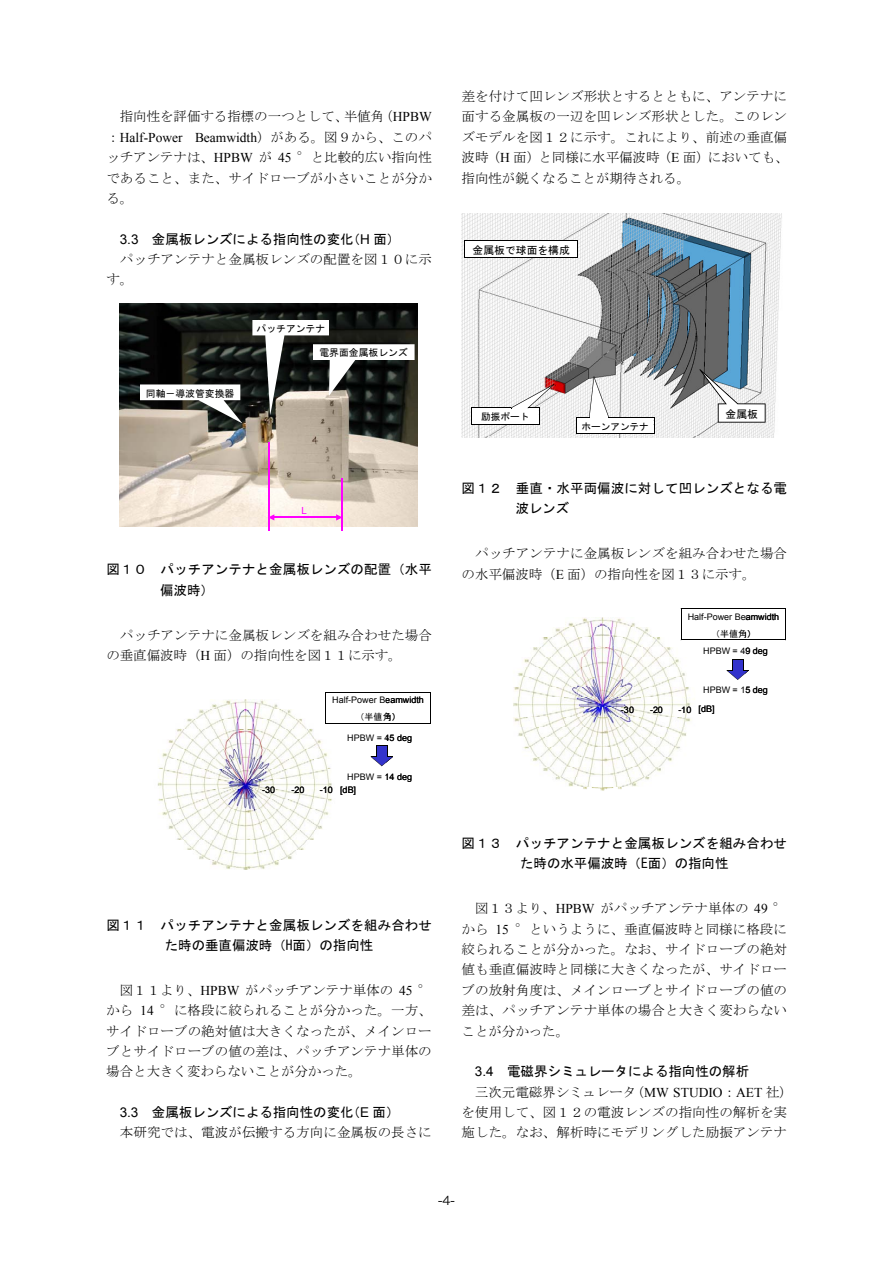
<style>
.page{position:relative;width:893px;height:1263px;background:#fff}
.page>*{position:absolute;margin:0;border:0;box-sizing:border-box;transform-origin:0 0}
.t1{font:13.5px/20.4px "MS Mincho";color:#000}
.t2{font:13.5px/20.4px "MS Gothic";color:#000}
.t3{font:13.5px/20.4px "Times New Roman";color:#000;text-align:right}
.t4{font:12px "Hira Kaku Pro W3";color:#000}
.t5{font:10.8px "MS Gothic";color:#000}
.t6{font:9.75px "MS Gothic";color:#000}
.t7{font:9.75px "Arial";color:#f0f}
.t8{font:9.6px "MS Gothic";color:#000}
.t9{font:9px "Arial";color:#000}
.t10{font:9px "MS Gothic";color:#000}
.s1{font-family:"MS Mincho"}
.s2{font-family:"Times New Roman"}
.s3{font-family:"Arial"}
</style>
<div class="page">
<img style="left:120px;top:304px;width:297px;height:223px">
<svg style="left:252px;top:320px;width:162px;height:95px"></svg>
<svg style="left:140px;top:384px;width:102px;height:39px"></svg>
<hr style="left:268px;top:443px;width:1px;height:88px;background:#f0f">
<hr style="left:341px;top:479px;width:1px;height:52px;background:#f0f">
<hr style="left:274px;top:517px;width:62px;height:1px;background:#f0f">
<svg style="left:269px;top:514px;width:5px;height:7px"></svg>
<svg style="left:336px;top:514px;width:5px;height:7px"></svg>
<img style="left:157px;top:699px;width:214px;height:171px">
<hr style="left:325px;top:692px;width:105px;height:1px;background:#000">
<hr style="left:430px;top:692px;width:1px;height:32px;background:#000">
<hr style="left:325px;top:723px;width:105px;height:1px;background:#000">
<hr style="left:325px;top:692px;width:1px;height:32px;background:#000">
<svg style="left:371px;top:745px;width:22px;height:22px"></svg>
<img style="left:461px;top:213px;width:321px;height:224px">
<svg style="left:699px;top:369px;width:66px;height:54px"></svg>
<svg style="left:576px;top:377px;width:79px;height:58px"></svg>
<svg style="left:471px;top:384px;width:83px;height:41px"></svg>
<div style="left:464px;top:240px;width:113px;height:18px;background:#fff"></div>
<hr style="left:464px;top:240px;width:113px;height:1px;background:#000">
<svg style="left:577px;top:240px;width:1px;height:19px"></svg>
<hr style="left:464px;top:257px;width:113px;height:1px;background:#000">
<svg style="left:464px;top:241px;width:1px;height:18px"></svg>
<img style="left:513px;top:610px;width:182px;height:181px">
<hr style="left:681px;top:608px;width:104px;height:1px;background:#000">
<hr style="left:785px;top:609px;width:1px;height:31px;background:#000">
<hr style="left:681px;top:639px;width:104px;height:1px;background:#000">
<hr style="left:680px;top:609px;width:1px;height:31px;background:#000">
<svg style="left:726px;top:659px;width:23px;height:21px"></svg>
<p class="t3" style="left:106px;top:107px;width:327px"><span class="s1">（</span>HPBW<br><span class="s1">：</span>Half-Power Beamwidth<span class="s1">）がある。図９から、このパ</span></p>
<p class="t1" style="left:106px;top:147px;width:327px;text-align:justify">ッチアンテナは、<span class="s2">HPBW</span> が <span class="s2">45</span> °と比較的広い指向性であること、また、サイドローブが小さいことが分かる。</p>
<p class="t2" style="left:120px;top:229px;width:235px"><span class="s3">3.3</span> 金属板レンズによる指向性の変化</p>
<p class="t2" style="left:347px;top:229px;width:55px">（<span class="s3">H</span> 面）</p>
<p class="t1" style="left:106px;top:249px;width:327px;text-indent:14px">パッチアンテナと金属板レンズの配置を図１０に示す。</p>
<p class="t1" style="left:120px;top:106px;width:266px">指向性を評価する指標の一つとして 半値角</p>
<p class="t1" style="left:335px;top:106px;width:15px">、</p>
<p class="t6" style="left:256px;top:323px;width:70px">パッチアンテナ</p>
<p class="t6" style="left:146px;top:388px;width:90px">同軸－導波管変換器</p>
<p class="t6" style="left:319px;top:348px;width:90px">電界面金属板レンズ</p>
<p class="t7" style="left:301px;top:505px;width:7px">L</p>
<p class="t2" style="left:160px;top:559px;width:273px;text-indent:-54px">図１０ パッチアンテナと金属板レンズの配置（水平偏波時）</p>
<p class="t1" style="left:106px;top:625px;width:327px;text-indent:14px">パッチアンテナに金属板レンズを組み合わせた場合の垂直偏波時（ 面）の指向性を図１１に示す。</p>
<p class="t3" style="left:200px;top:645px;width:11px">H</p>
<p class="t9" style="left:332px;top:695px;width:93px">Half-Power Beamwidth</p>
<p class="t10" style="left:355px;top:712px;width:47px">（半値角）</p>
<p class="t9" style="left:347px;top:732px;width:66px">HPBW = 45 deg</p>
<p class="t9" style="left:347px;top:772px;width:66px">HPBW = 14 deg</p>
<p class="t9" style="left:291px;top:785px;width:15px">-20</p>
<p class="t9" style="left:340px;top:784px;width:18px">[dB]</p>
<p class="t9" style="left:262px;top:785px;width:15px">-30</p>
<p class="t9" style="left:320px;top:785px;width:15px">-10</p>
<p class="t2" style="left:106px;top:914px;width:327px;text-align:center">図１１ パッチアンテナと金属板レンズを組み合わせた時の垂直偏波時（H面）の指向性</p>
<p class="t1" style="left:106px;top:980px;width:327px;text-indent:13px">図１１より、<span class="s2">HPBW</span> がパッチアンテナ単体の <span class="s2">45</span> °から</p>
<p class="t1" style="left:160px;top:1000px;width:273px">°に格段に絞られることが分かった。一方、</p>
<p class="t3" style="left:140px;top:1000px;width:15px">14</p>
<p class="t1" style="left:106px;top:1021px;width:327px;text-align:justify">サイドローブの絶対値は大きくなったが、メインローブとサイドローブの値の差は、パッチアンテナ単体の場合と大きく変わらないことが分かった。</p>
<p class="t2" style="left:120px;top:1102px;width:235px"><span class="s3">3.3</span> 金属板レンズによる指向性の変化</p>
<p class="t2" style="left:347px;top:1102px;width:54px">（<span class="s3">E</span> 面）</p>
<p class="t1" style="left:120px;top:1122px;width:313px">本研究では、電波が伝搬する方向に金属板の長さに</p>
<p class="t1" style="left:461px;top:86px;width:328px;text-align:justify">差を付けて凹レンズ形状とするとともに、アンテナに面する金属板の一辺を凹レンズ形状とした。このレンズモデルを図１２に示す。これにより、前述の垂直偏波時（<span class="s2">H</span> 面 と同様に水平偏波時（<span class="s2">E</span> 面 においても、</p>
<p class="t1" style="left:526px;top:147px;width:15px">）</p>
<p class="t1" style="left:696px;top:147px;width:15px">）</p>
<p class="t1" style="left:461px;top:168px;width:230px">指向性が鋭くなることが期待される。</p>
<p class="t5" style="left:472px;top:245px;width:99px">金属板で球面を構成</p>
<p class="t8" style="left:481px;top:412px;width:50px">励振ポート</p>
<p class="t8" style="left:581px;top:422px;width:69px">ホーンアンテナ</p>
<p class="t5" style="left:725px;top:409px;width:34px">金属板</p>
<p class="t2" style="left:515px;top:478px;width:273px;text-indent:-54px">図１２ 垂直・水平両偏波に対して凹レンズとなる電波レンズ</p>
<p class="t1" style="left:461px;top:543px;width:327px;text-indent:14px">パッチアンテナに金属板レンズを組み合わせた場合の水平偏波時（ 面）の指向性を図１３に示す。</p>
<p class="t3" style="left:555px;top:564px;width:10px">E</p>
<p class="t9" style="left:687px;top:612px;width:93px">Half-Power Beamwidth</p>
<p class="t10" style="left:711px;top:629px;width:46px">（半値角）</p>
<p class="t9" style="left:703px;top:646px;width:66px">HPBW = 49 deg</p>
<p class="t9" style="left:703px;top:685px;width:66px">HPBW = 15 deg</p>
<p class="t9" style="left:621px;top:705px;width:15px">-30</p>
<p class="t9" style="left:650px;top:705px;width:14px">-20</p>
<p class="t9" style="left:678px;top:704px;width:38px">-10 [dB]</p>
<p class="t2" style="left:461px;top:833px;width:327px;text-align:center">図１３ パッチアンテナと金属板レンズを組み合わせた時の水平偏波時（E面）の指向性</p>
<p class="t1" style="left:461px;top:898px;width:327px;text-indent:13px">図１３より、<span class="s2">HPBW</span> がパッチアンテナ単体の <span class="s2">49</span> °から</p>
<p class="t1" style="left:515px;top:919px;width:273px">°というように、垂直偏波時と同様に格段に</p>
<p class="t3" style="left:495px;top:919px;width:15px">15</p>
<p class="t1" style="left:461px;top:939px;width:327px;text-align:justify">絞られることが分かった。なお、サイドローブの絶対値も垂直偏波時と同様に大きくなったが、サイドローブの放射角度は、メインローブとサイドローブの値の差は、パッチアンテナ単体の場合と大きく変わらないことが分かった。</p>
<p class="t2" style="left:475px;top:1061px;width:276px"><span class="s3">3.4</span> 電磁界シミュレータによる指向性の解析</p>
<p class="t1" style="left:475px;top:1082px;width:319px">三次元電磁界シミュレータ（<span class="s2">MW STUDIO AET</span> 社）</p>
<p class="t1" style="left:461px;top:1082px;width:327px;text-indent:261px">：<br>を使用して、図１２の電波レンズの指向性の解析を実施した。なお、解析時にモデリングした励振アンテナ</p>
<p class="t4" style="left:438px;top:1189px;width:18px">-4-</p>
</div>
